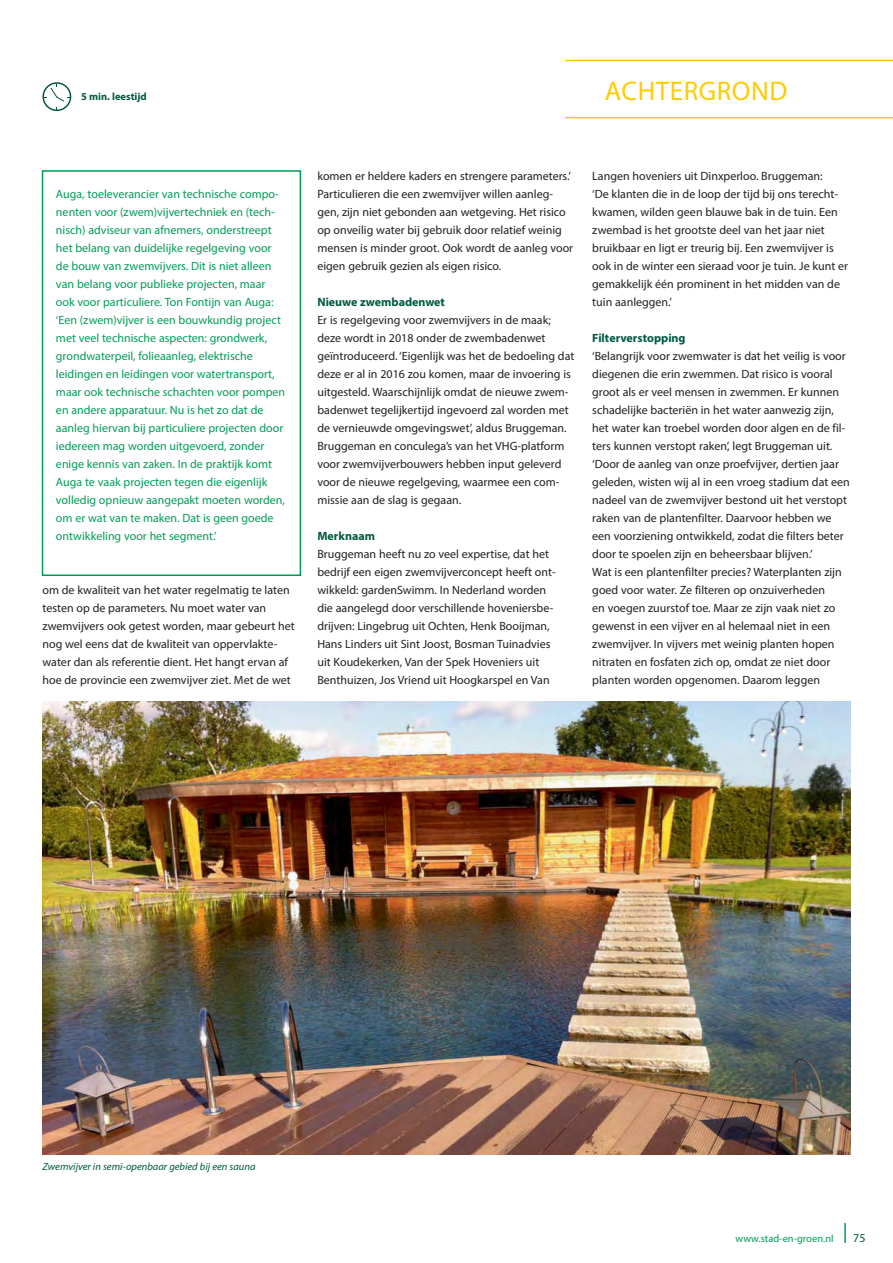
<style>
.page{position:relative;width:893px;height:1263px;background:#fff}
.page>*{position:absolute;margin:0;border:0;box-sizing:border-box;transform-origin:0 0}
.t1{font:27px "Myriad Pro";letter-spacing:.02em;color:#ffcb04}
.t2{font:12px/18px "Myriad Pro";color:#231f20}
.t3{font:12px/18px "Myriad Pro";color:#009d57}
.t4{font:700 12px "Myriad Pro";color:#005941}
.t5{font:12px "Myriad Pro";color:#005941}
.t6{font:italic 10.5px "Myriad Pro";color:#005941}
.t7{font:10.5px "Myriad Pro";color:#009d57}
.t8{font:700 10.5px "Myriad Pro";color:#005941}
</style>
<div class="page">
<hr style="left:844px;top:1223px;width:2px;height:20px;background:#009d57">
<img style="left:42px;top:702px;width:808px;height:452px">
<svg style="left:42px;top:82px;width:29px;height:29px"></svg>
<div style="left:42px;top:170px;width:259px;height:406px;border:2px solid #009d57"></div>
<hr style="left:565px;top:117px;width:328px;height:1px;background:#ffcb04">
<hr style="left:565px;top:60px;width:328px;height:1px;background:#ffcb04">
<p class="t8" style="left:81px;top:93px;width:67px">5 min. leestijd</p>
<h1 class="t1" style="left:605px;top:81px;width:184px">ACHTERGROND</h1>
<p class="t3" style="left:56px;top:186px;width:231px">Auga, toeleverancier van technische compo&shy;nenten voor (zwem)vijvertechniek en (tech&shy;nisch) adviseur van afnemers, onderstreept het belang van duidelijke regelgeving voor de bouw van zwemvijvers. Dit is niet alleen van belang voor publieke projecten, maar ook voor particuliere. Ton Fontijn van Auga: ‘Een (zwem)vijver is een bouwkundig project met veel technische aspecten: grondwerk, grondwaterpeil, folieaanleg, elektrische leidingen en leidingen voor watertransport, maar ook technische schachten voor pompen en andere apparatuur. Nu is het zo dat de aanleg hiervan bij particuliere projecten door iedereen mag worden uitgevoerd, zonder enige kennis van zaken. In de praktijk komt Auga te vaak projecten tegen die eigenlijk volledig opnieuw aangepakt moeten worden, om er wat van te maken. Dat is geen goede ontwikkeling voor het segment.’</p>
<p class="t2" style="left:42px;top:582px;width:254px">om de kwaliteit van het water regelmatig te laten testen op de parameters. Nu moet water van zwemvijvers ook getest worden, maar gebeurt het nog wel eens dat de kwaliteit van oppervlakte&shy;water dan als referentie dient. Het hangt ervan af hoe de provincie een zwemvijver ziet. Met de wet</p>
<p class="t2" style="left:317px;top:168px;width:257px">komen er heldere kaders en strengere parameters.’ Particulieren die een zwemvijver willen aanleg&shy;gen, zijn niet gebonden aan wetgeving. Het risico op onveilig water bij gebruik door relatief weinig mensen is minder groot. Ook wordt de aanleg voor eigen gebruik gezien als eigen risico.</p>
<p class="t4" style="left:317px;top:298px;width:129px">Nieuwe zwembadenwet</p>
<p class="t2" style="left:317px;top:312px;width:259px">Er is regelgeving voor zwemvijvers in de maak; deze wordt in 2018 onder de zwembadenwet geïntroduceerd. ‘Eigenlijk was het de bedoeling dat deze er al in 2016 zou komen, maar de invoering is uitgesteld. Waarschijnlijk omdat de nieuwe zwem&shy;badenwet tegelijkertijd ingevoerd zal worden met de vernieuwde omgevingswet’, aldus Bruggeman.<br>Bruggeman en conculega’s van het VHG-platform voor zwemvijverbouwers hebben input geleverd voor de nieuwe regelgeving, waarmee een com&shy;missie aan de slag is gegaan.</p>
<p class="t4" style="left:317px;top:531px;width:59px">Merknaam</p>
<p class="t2" style="left:317px;top:546px;width:240px">Bruggeman heeft nu zo veel expertise, dat het bedrijf een eigen zwemvijverconcept heeft ont&shy;wikkeld: gardenSwimm. In Nederland worden die aangelegd door verschillende hoveniersbe&shy;drijven: Lingebrug uit Ochten, Henk Booijman, Hans Linders uit Sint Joost, Bosman Tuinadvies uit Koudekerken, Van der Spek Hoveniers uit Benthuizen, Jos Vriend uit Hoogkarspel en Van</p>
<p class="t2" style="left:592px;top:168px;width:257px">Langen hoveniers uit Dinxperloo. Bruggeman:<br>‘De klanten die in de loop der tijd bij ons terecht&shy;kwamen, wilden geen blauwe bak in de tuin. Een zwembad is het grootste deel van het jaar niet bruikbaar en ligt er treurig bij. Een zwemvijver is ook in de winter een sieraad voor je tuin. Je kunt er gemakkelijk één prominent in het midden van de tuin aanleggen.’</p>
<p class="t4" style="left:592px;top:334px;width:95px">Filterverstopping</p>
<p class="t2" style="left:592px;top:348px;width:259px">‘Belangrijk voor zwemwater is dat het veilig is voor diegenen die erin zwemmen. Dat risico is vooral groot als er veel mensen in zwemmen. Er kunnen schadelijke bacteriën in het water aanwezig zijn, het water kan troebel worden door algen en de fil&shy;ters kunnen verstopt raken’, legt Bruggeman uit. ‘Door de aanleg van onze proefvijver, dertien jaar geleden, wisten wij al in een vroeg stadium dat een nadeel van de zwemvijver bestond uit het verstopt raken van de plantenfilter. Daarvoor hebben we een voorziening ontwikkeld, zodat die filters beter door te spoelen zijn en beheersbaar blijven.’<br>Wat is een plantenfilter precies? Waterplanten zijn goed voor water. Ze filteren op onzuiverheden<br>en voegen zuurstof toe. Maar ze zijn vaak niet zo gewenst in een vijver en al helemaal niet in een zwemvijver. In vijvers met weinig planten hopen nitraten en fosfaten zich op, omdat ze niet door planten worden opgenomen. Daarom leggen</p>
<p class="t6" style="left:42px;top:1162px;width:215px">Zwemvijver in semi-openbaar gebied bij een sauna</p>
<p class="t7" style="left:735px;top:1234px;width:100px">www.stad-en-groen.nl</p>
<p class="t5" style="left:853px;top:1233px;width:14px">75</p>
</div>
